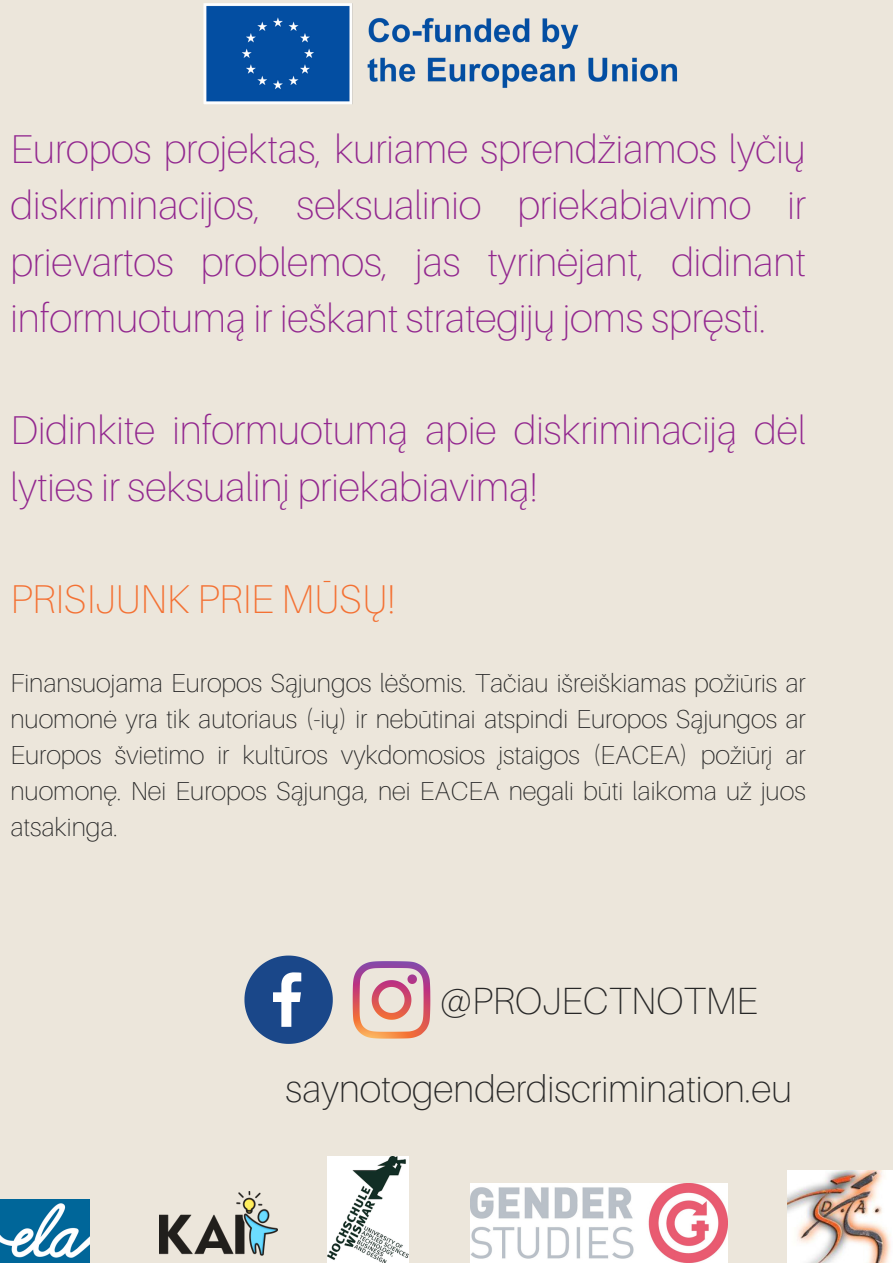
<style>
.page{position:relative;width:893px;height:1263px;background:#ece6db}
.page>*{position:absolute;margin:0;border:0;box-sizing:border-box;transform-origin:0 0}
.t1{font:100 40.28px/56.2px "Aileron";color:#92278f;text-align:justify}
.t2{font:100 40.28px "Aileron";color:#f47133}
.t3{font:100 37.95px "Aileron";color:#272727}
.t4{font:100 26.03px/36px "Aileron";color:#272727;text-align:justify}
</style>
<div class="page">
<img style="left:0;top:1199px;width:89px;height:64px">
<img style="left:160px;top:1191px;width:117px;height:64px">
<img style="left:327px;top:1157px;width:81px;height:106px">
<img style="left:787px;top:1170px;width:106px;height:93px">
<img style="left:470px;top:1183px;width:257px;height:79px">
<svg style="left:353px;top:961px;width:77px;height:77px"></svg>
<svg style="left:244px;top:955px;width:89px;height:89px"></svg>
<img style="left:203px;top:3px;width:475px;height:101px">
<p class="t1" style="left:10px;top:120px;width:797px">Europos projektas, kuriame sprendžiamos lyčių diskriminacijos, seksualinio priekabiavimo ir prievartos problemos, jas tyrinėjant, didinant informuotumą ir ieškant strategijų joms spręsti.</p>
<p class="t1" style="left:10px;top:401px;width:797px">Didinkite informuotumą apie diskriminaciją dėl lyties ir seksualinį priekabiavimą!</p>
<p class="t2" style="left:10px;top:574px;width:387px">PRISIJUNK PRIE MŪSŲ!</p>
<p class="t4" style="left:10px;top:664px;width:797px">Finansuojama Europos Sąjungos lėšomis. Tačiau išreiškiamas požiūris ar nuomonė yra tik autoriaus (-ių) ir nebūtinai atspindi Europos Sąjungos ar Europos švietimo ir kultūros vykdomosios įstaigos (EACEA) požiūrį ar nuomonę. Nei Europos Sąjunga, nei EACEA negali būti laikoma už juos atsakinga.</p>
<p class="t3" style="left:440px;top:977px;width:319px">@PROJECTNOTME</p>
<p class="t3" style="left:285px;top:1065px;width:508px">saynotogenderdiscrimination.eu</p>
</div>
